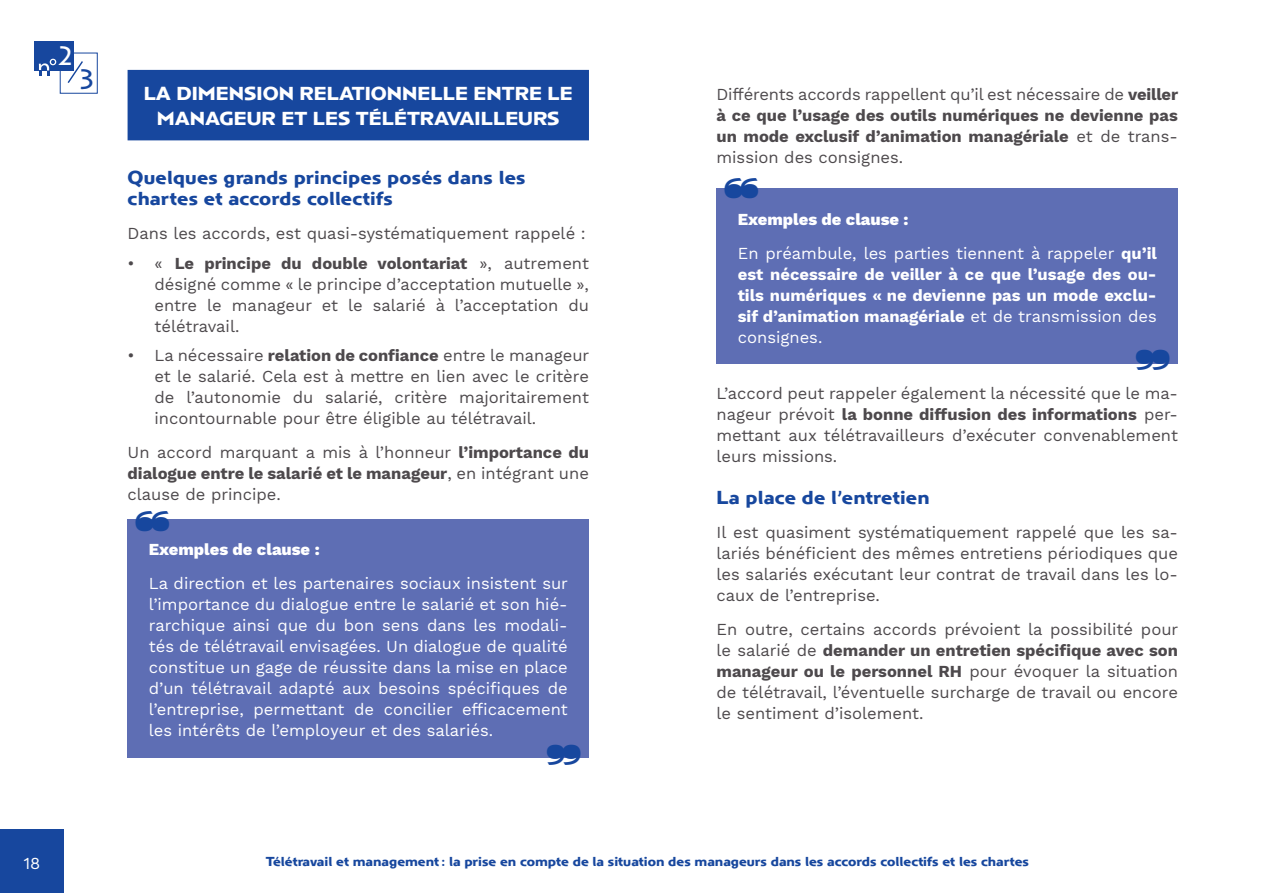
<style>
.page{position:relative;width:1263px;height:893px;background:#fff}
.page>*{position:absolute;margin:0;border:0;box-sizing:border-box;transform-origin:0 0}
.t1{font:600 30px "Work Sans";color:#17479e}
.t2{font:29.1px "Anisette Pro Petite";color:#17479e}
.t3{font:27.75px "Anisette Pro Petite";color:#fff}
.t4{font:700 19.5px/21px "Anisette Pro Petite";letter-spacing:.01em;color:#17479e}
.t5{font:700 19.5px/25.5px "Anisette Pro Petite";color:#fff;text-align:center}
.t6{font:16.5px/21px "Work Sans";color:#4d494c;text-align:justify}
.t7{font:16.5px/21px "Work Sans";color:#fff}
.t8{font:700 16.5px/21px "Work Sans";color:#4d494c;text-align:justify}
.t9{font:700 16.5px/21px "Work Sans";color:#fff;text-align:justify}
.t10{font:800 16.5px "Work Sans";color:#fff}
.t11{font:700 13.5px "Anisette Pro Petite";color:#17479e}
.s1{font-weight:700}
.s2{font-weight:400}
.s3{font-weight:800}
</style>
<div class="page">
<div style="left:0;top:829px;width:64px;height:64px;background:#17479e"></div>
<div style="left:34px;top:41px;width:39px;height:29px;background:#17479e"></div>
<div style="left:60px;top:53px;width:38px;height:41px;border:1px solid #17479e"></div>
<svg style="left:39px;top:59px;width:17px;height:17px"></svg>
<svg style="left:68px;top:61px;width:15px;height:22px"></svg>
<div style="left:716px;top:189px;width:462px;height:175px;background:#5e6eb4"></div>
<div style="left:128px;top:70px;width:461px;height:70px;background:#17479e"></div>
<div style="left:128px;top:519px;width:461px;height:238px;background:#5e6eb4"></div>
<h3 class="t3" style="left:57px;top:37px;width:17px">2</h3>
<h2 class="t2" style="left:79px;top:60px;width:18px">3</h2>
<p class="t5" style="left:144px;top:79px;width:430px">LA DIMENSION RELATIONNELLE ENTRE LE<br>MANAGEUR ET LES TÉLÉTRAVAILLEURS</p>
<p class="t4" style="left:128px;top:166px;width:399px">Quelques grands principes posés dans les chartes et accords collectifs</p>
<p class="t6" style="left:128px;top:224px;width:460px">Dans les accords, est quasi-systématiquement rappelé :</p>
<p class="t6" style="left:155px;top:253px;width:436px;text-indent:-27px">• « <span class="s1">Le principe du double volontariat</span> », autrement désigné comme « le principe d’acceptation mutuelle », entre le manageur et le salarié à l’acceptation du télétravail.</p>
<p class="t6" style="left:155px;top:346px;width:436px;text-indent:-27px">• La nécessaire <span class="s1">relation de confiance</span> entre le manageur et le salarié. Cela est à mettre en lien avec le critère de l’autonomie du salarié, critère majoritairement incontournable pour être éligible au télétravail.</p>
<p class="t6" style="left:128px;top:443px;width:463px">Un accord marquant a mis à l’honneur <span class="s1">l’importance du dialogue entre le salarié et le manageur</span>, en intégrant une clause de principe.</p>
<h1 class="t1" style="left:134px;top:503px;width:39px">❝</h1>
<p class="t10" style="left:149px;top:540px;width:172px">Exemples de clause :</p>
<p class="t7" style="left:149px;top:574px;width:421px;text-align:justify">La direction et les partenaires sociaux insistent sur l’importance du dialogue entre le salarié et son hié&shy;rarchique ainsi que du bon sens dans les modali&shy;tés de télétravail envisagées. Un dialogue de qualité constitue un gage de réussite dans la mise en place d’un télétravail adapté aux besoins spécifiques de l’entreprise, permettant de concilier efficacement les intérêts de l’employeur et des salariés.</p>
<h1 class="t1" style="left:583px;top:772px;width:39px;rotate:-180deg">❝</h1>
<p class="t8" style="left:716px;top:85px;width:463px"><span class="s2">Différents accords rappellent qu’il est nécessaire de</span> veiller à ce que l’usage des outils numériques ne devienne pas un mode exclusif d’animation managériale <span class="s2">et de trans&shy;mission des consignes.</span></p>
<h1 class="t1" style="left:723px;top:170px;width:39px">❝</h1>
<p class="t7" style="left:738px;top:203px;width:421px;line-height:33.8px"><span class="s3">Exemples de clause :<br></span>En préambule, les parties tiennent à rappeler <span class="s1">qu’il</span></p>
<p class="t9" style="left:738px;top:265px;width:420px">est nécessaire de veiller à ce que l’usage des ou&shy;tils numériques « ne devienne pas un mode exclu&shy;sif d’animation managériale <span class="s2">et de transmission des consignes.</span></p>
<p class="t6" style="left:716px;top:384px;width:463px">L’accord peut rappeler également la nécessité que le ma&shy;nageur prévoit <span class="s1">la bonne diffusion des informations</span> per&shy;mettant aux télétravailleurs d’exécuter convenablement leurs missions.</p>
<p class="t4" style="left:716px;top:486px;width:214px">La place de l’entretien</p>
<p class="t6" style="left:716px;top:523px;width:463px">Il est quasiment systématiquement rappelé que les sa&shy;lariés bénéficient des mêmes entretiens périodiques que les salariés exécutant leur contrat de travail dans les lo&shy;caux de l’entreprise.</p>
<p class="t6" style="left:716px;top:619px;width:463px">En outre, certains accords prévoient la possibilité pour le salarié de <span class="s1">demander un entretien spécifique avec son manageur ou le personnel RH</span> pour évoquer la situation de télétravail, l’éventuelle surcharge de travail ou encore le sentiment d’isolement.</p>
<h1 class="t1" style="left:1172px;top:378px;width:39px;rotate:-180deg">❝</h1>
<p class="t7" style="left:23px;top:853px;width:18px">18</p>
<p class="t11" style="left:266px;top:852px;width:765px">Télétravail et management : la prise en compte de la situation des manageurs dans les accords collectifs et les chartes</p>
</div>
